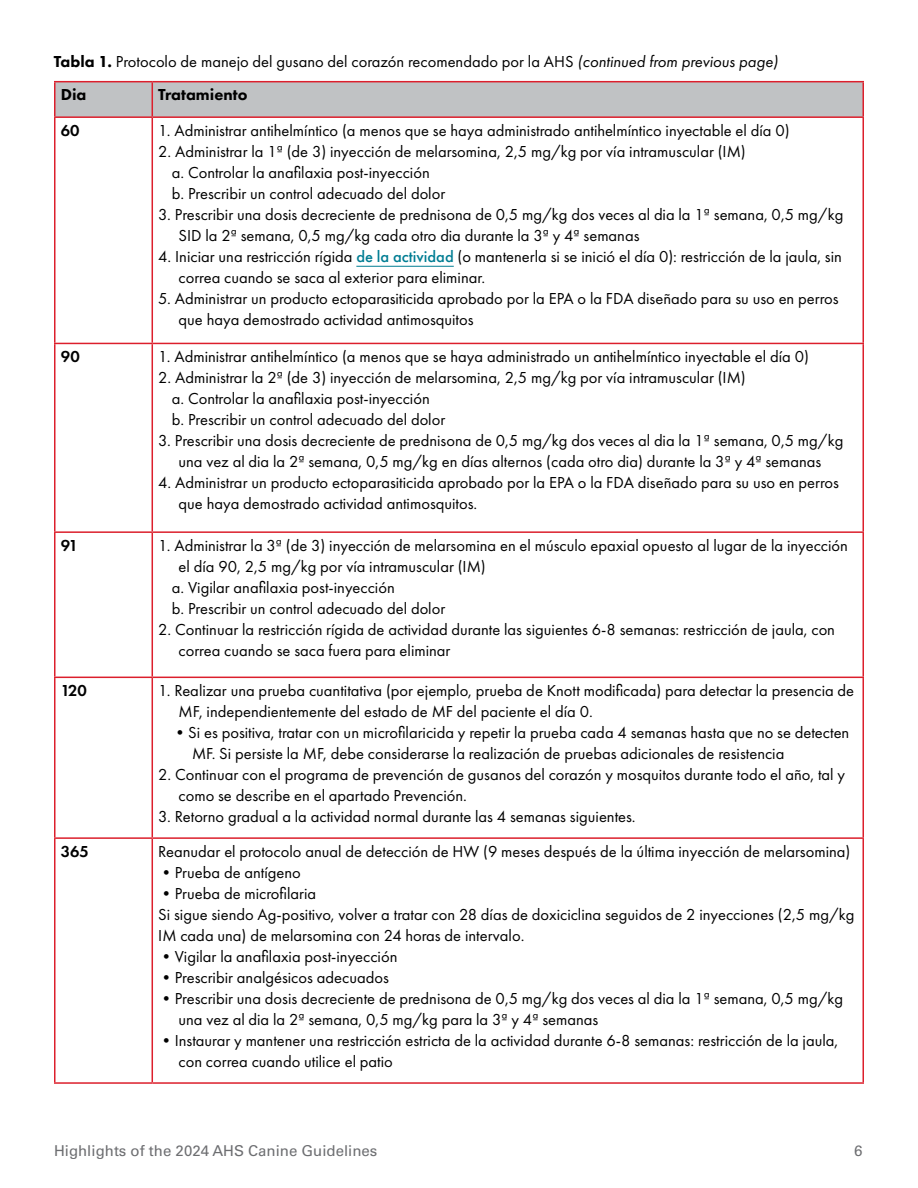
<style>
.page{position:relative;width:918px;height:1188px;background:#fff}
.page>*{position:absolute;margin:0;border:0;box-sizing:border-box;transform-origin:0 0}
.t1{font:16.5px/21px "Futura PT";color:#000}
.t2{font:800 16.5px "Futura PT";color:#000}
.t3{font:600 16.5px "Futura PT";color:#000}
.t4{font:15px "Univers LT Pro 55 Roman";color:#6d6e71}
.s1{font-weight:800}
.s2{font-style:italic}
.s3{font-weight:500;color:#007d93}
</style>
<div class="page">
<div style="left:56px;top:82px;width:806px;height:34px;background:#c0c2c4"></div>
<hr style="left:54px;top:533px;width:2px;height:144px;background:#dc1f2c">
<hr style="left:54px;top:839px;width:2px;height:243px;background:#dc1f2c">
<hr style="left:54px;top:1082px;width:98px;height:2px;background:#dc1f2c">
<hr style="left:152px;top:82px;width:1px;height:34px;background:#dc1f2c">
<hr style="left:152px;top:118px;width:1px;height:225px;background:#dc1f2c">
<hr style="left:152px;top:344px;width:1px;height:187px;background:#dc1f2c">
<hr style="left:152px;top:533px;width:1px;height:144px;background:#dc1f2c">
<hr style="left:862px;top:533px;width:2px;height:144px;background:#dc1f2c">
<hr style="left:152px;top:678px;width:1px;height:159px;background:#dc1f2c">
<hr style="left:152px;top:839px;width:1px;height:243px;background:#dc1f2c">
<hr style="left:862px;top:839px;width:2px;height:243px;background:#dc1f2c">
<hr style="left:152px;top:1082px;width:712px;height:2px;background:#dc1f2c">
<hr style="left:54px;top:81px;width:98px;height:1px;background:#dc1f2c">
<hr style="left:54px;top:82px;width:2px;height:34px;background:#dc1f2c">
<hr style="left:152px;top:81px;width:712px;height:1px;background:#dc1f2c">
<hr style="left:862px;top:82px;width:2px;height:34px;background:#dc1f2c">
<hr style="left:54px;top:116px;width:98px;height:2px;background:#dc1f2c">
<hr style="left:152px;top:116px;width:712px;height:2px;background:#dc1f2c">
<hr style="left:54px;top:343px;width:98px;height:1px;background:#dc1f2c">
<hr style="left:152px;top:343px;width:712px;height:1px;background:#dc1f2c">
<hr style="left:54px;top:531px;width:98px;height:2px;background:#dc1f2c">
<hr style="left:152px;top:531px;width:712px;height:2px;background:#dc1f2c">
<hr style="left:54px;top:118px;width:2px;height:225px;background:#dc1f2c">
<hr style="left:862px;top:118px;width:2px;height:225px;background:#dc1f2c">
<hr style="left:54px;top:344px;width:2px;height:187px;background:#dc1f2c">
<hr style="left:862px;top:344px;width:2px;height:187px;background:#dc1f2c">
<hr style="left:54px;top:677px;width:98px;height:1px;background:#dc1f2c">
<hr style="left:54px;top:678px;width:2px;height:159px;background:#dc1f2c">
<hr style="left:152px;top:677px;width:712px;height:1px;background:#dc1f2c">
<hr style="left:862px;top:678px;width:2px;height:159px;background:#dc1f2c">
<hr style="left:54px;top:837px;width:98px;height:2px;background:#dc1f2c">
<hr style="left:152px;top:837px;width:712px;height:2px;background:#dc1f2c">
<hr style="left:356px;top:266px;width:98px;height:1px;background:#007d93">
<p class="t1" style="left:54px;top:51px;width:725px"><span class="s1">Tabla 1.</span> Protocolo de manejo del gusano del corazón recomendado por la AHS <span class="s2">(continued from previous page)</span></p>
<p class="t2" style="left:61px;top:84px;width:27px">Dia</p>
<p class="t2" style="left:158px;top:84px;width:91px">Tratamiento</p>
<p class="t3" style="left:61px;top:120px;width:20px">60</p>
<p class="t1" style="left:158px;top:120px;width:633px">1. Administrar antihelmíntico (a menos que se haya administrado antihelmíntico inyectable el día 0)</p>
<p class="t1" style="left:172px;top:141px;width:575px;text-indent:-13px">2. Administrar la 1ª (de 3) inyección de melarsomina, 2,5 mg/kg por vía intramuscular (IM) a. Controlar la anafilaxia post-inyección<br>b. Prescribir un control adecuado del dolor</p>
<p class="t1" style="left:179px;top:204px;width:666px;text-indent:-20px">3. Prescribir una dosis decreciente de prednisona de 0,5 mg/kg dos veces al dia la 1ª semana, 0,5 mg/kg<br>SID la 2ª semana, 0,5 mg/kg cada otro dia durante la 3ª y 4ª semanas</p>
<p class="t1" style="left:179px;top:246px;width:665px;text-indent:-20px">4. Iniciar una restricción rígida <span class="s3">de la actividad</span> (o mantenerla si se inició el día 0): restricción de la jaula, sin correa cuando se saca al exterior para eliminar.</p>
<p class="t1" style="left:179px;top:288px;width:662px;text-indent:-20px">5. Administrar un producto ectoparasiticida aprobado por la EPA o la FDA diseñado para su uso en perros que haya demostrado actividad antimosquitos</p>
<p class="t3" style="left:61px;top:346px;width:21px">90</p>
<p class="t1" style="left:158px;top:346px;width:652px">1. Administrar antihelmíntico (a menos que se haya administrado un antihelmíntico inyectable el día 0)</p>
<p class="t1" style="left:172px;top:367px;width:575px;text-indent:-13px">2. Administrar la 2ª (de 3) inyección de melarsomina, 2,5 mg/kg por vía intramuscular (IM) a. Controlar la anafilaxia post-inyección<br>b. Prescribir un control adecuado del dolor</p>
<p class="t1" style="left:158px;top:430px;width:687px;text-align:center">3. Prescribir una dosis decreciente de prednisona de 0,5 mg/kg dos veces al dia la 1ª semana, 0,5 mg/kg una vez al dia la 2ª semana, 0,5 mg/kg en días alternos (cada otro dia) durante la 3ª y 4ª semanas</p>
<p class="t1" style="left:179px;top:472px;width:662px;text-indent:-20px">4. Administrar un producto ectoparasiticida aprobado por la EPA o la FDA diseñado para su uso en perros que haya demostrado actividad antimosquitos.</p>
<p class="t3" style="left:61px;top:535px;width:19px">91</p>
<p class="t1" style="left:158px;top:535px;width:691px">1. Administrar la 3ª (de 3) inyección de melarsomina en el músculo epaxial opuesto al lugar de la inyección</p>
<p class="t1" style="left:179px;top:556px;width:309px">el día 90, 2,5 mg/kg por vía intramuscular (IM)</p>
<p class="t1" style="left:172px;top:577px;width:225px">a. Vigilar anafilaxia post-inyección</p>
<p class="t1" style="left:172px;top:598px;width:275px">b. Prescribir un control adecuado del dolor</p>
<p class="t1" style="left:179px;top:619px;width:658px;text-indent:-20px">2. Continuar la restricción rígida de actividad durante las siguientes 6-8 semanas: restricción de jaula, con correa cuando se saca fuera para eliminar</p>
<p class="t3" style="left:61px;top:680px;width:28px">120</p>
<p class="t1" style="left:179px;top:680px;width:677px;text-indent:-20px">1. Realizar una prueba cuantitativa (por ejemplo, prueba de Knott modificada) para detectar la presencia de<br>MF, independientemente del estado de MF del paciente el día 0.</p>
<p class="t1" style="left:192px;top:722px;width:659px;text-indent:-20px">•Si es positiva, tratar con un microfilaricida y repetir la prueba cada 4 semanas hasta que no se detecten<br>MF. Si persiste la MF, debe considerarse la realización de pruebas adicionales de resistencia</p>
<p class="t1" style="left:179px;top:764px;width:668px;text-indent:-20px">2. Continuar con el programa de prevención de gusanos del corazón y mosquitos durante todo el año, tal y como se describe en el apartado Prevención.</p>
<p class="t1" style="left:158px;top:806px;width:479px">3. Retorno gradual a la actividad normal durante las 4 semanas siguientes.</p>
<p class="t3" style="left:61px;top:841px;width:30px">365</p>
<p class="t1" style="left:158px;top:841px;width:694px">Reanudar el protocolo anual de detección de HW (9 meses después de la última inyección de melarsomina)</p>
<p class="t1" style="left:158px;top:862px;width:144px">•Prueba de antígeno</p>
<p class="t1" style="left:158px;top:883px;width:698px">•Prueba de microfilaria<br>Si sigue siendo Ag-positivo, volver a tratar con 28 días de doxiciclina seguidos de 2 inyecciones (2,5 mg/kg<br>IM cada una) de melarsomina con 24 horas de intervalo.</p>
<p class="t1" style="left:158px;top:946px;width:241px">•Vigilar la anafilaxia post-inyección</p>
<p class="t1" style="left:158px;top:967px;width:232px">•Prescribir analgésicos adecuados</p>
<p class="t1" style="left:179px;top:988px;width:666px;text-indent:-20px">•Prescribir una dosis decreciente de prednisona de 0,5 mg/kg dos veces al dia la 1ª semana, 0,5 mg/kg una vez al dia la 2ª semana, 0,5 mg/kg para la 3ª y 4ª semanas</p>
<p class="t1" style="left:179px;top:1030px;width:661px;text-indent:-20px">•Instaurar y mantener una restricción estricta de la actividad durante 6-8 semanas: restricción de la jaula, con correa cuando utilice el patio</p>
<p class="t4" style="left:54px;top:1140px;width:325px">Highlights of the 2024 AHS Canine Guidelines</p>
<p class="t4" style="left:854px;top:1140px;width:10px">6</p>
</div>
